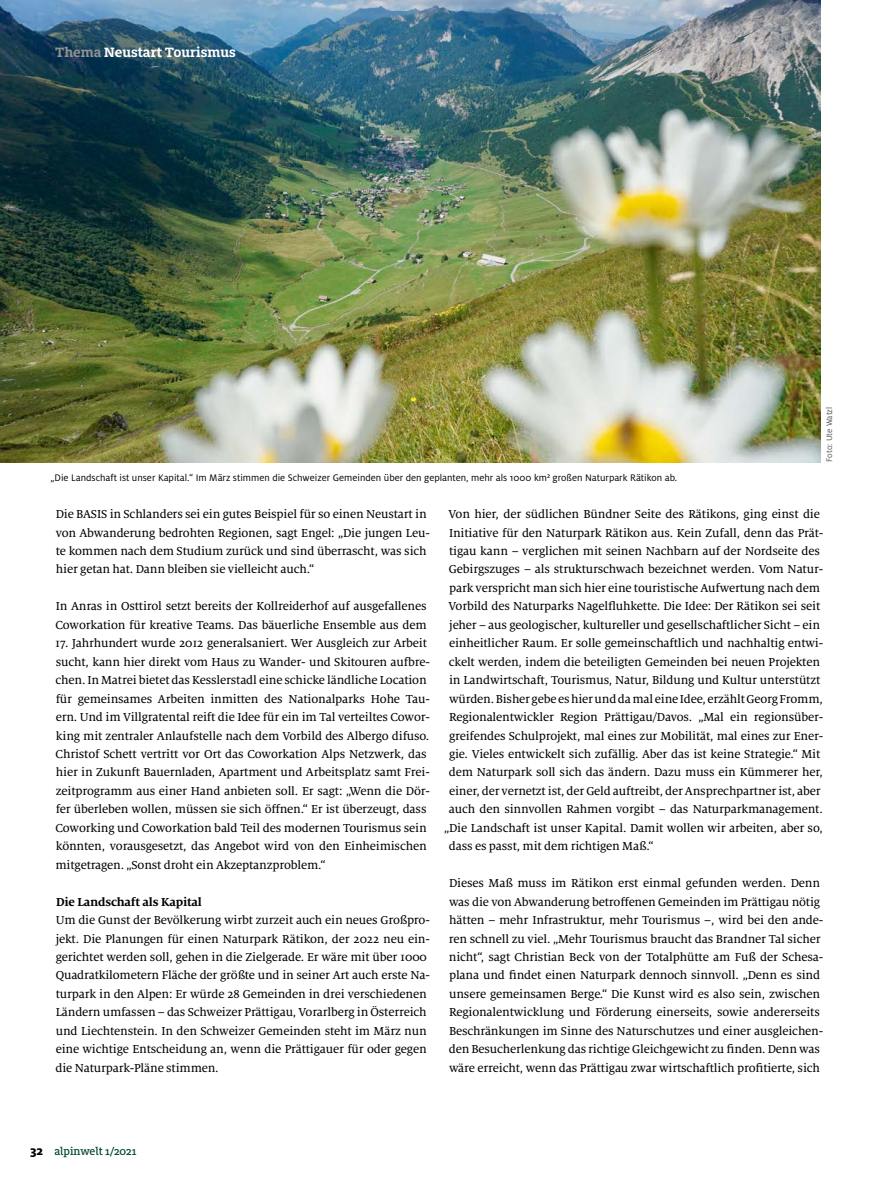
<style>
.page{position:relative;width:893px;height:1191px;background:#fff}
.page>*{position:absolute;margin:0;border:0;box-sizing:border-box;transform-origin:0 0}
.t1{font:700 15px "FF Milo Slab";color:#fff}
.t2{font:12.75px/18.5px "Milo Serif OT Text";letter-spacing:-.015em;color:#000}
.t3{font:700 12.75px "Milo Serif OT";letter-spacing:-.015em;color:#000}
.t4{font:500 12px "FF Milo Slab";color:#00482a}
.t5{font:10.5px "Milo Pro";color:#000}
.t6{font:9px "Milo Pro";color:#565656}
.s1{color:#919292}
.s2{font-family:"Milo Pro";font-weight:800;font-size:13.5px;color:#000}
</style>
<div class="page">
<img style="left:0;top:0;width:821px;height:463px">
<p class="t1" style="left:55px;top:42px;width:182px"><span class="s1">Thema</span> Neustart Tourismus</p>
<p class="t6" style="left:824px;top:462px;width:56px;rotate:-90deg">Foto: Ute Watzl</p>
<p class="t5" style="left:51px;top:472px;width:628px">„Die Landschaft ist unser Kapital.“ Im März stimmen die Schweizer Gemeinden über den geplanten, mehr als 1000 km2 großen Naturpark Rätikon ab.</p>
<p class="t2" style="left:56px;top:505px;width:376px">Die BASIS in Schlanders sei ein gutes Beispiel für so einen Neustart in von Abwanderung bedrohten Regionen, sagt Engel: „Die jungen Leu&shy;te kommen nach dem Studium zurück und sind überrascht, was sich hier getan hat. Dann bleiben sie vielleicht auch.“</p>
<p class="t2" style="left:56px;top:597px;width:373px">In Anras in Osttirol setzt bereits der Kollreiderhof auf ausgefallenes<br>Coworkation für kreative Teams. Das bäuerliche Ensemble aus dem</p>
<p class="t2" style="left:55px;top:634px;width:376px">17. Jahrhundert wurde 2012 generalsaniert. Wer Ausgleich zur Arbeit sucht, kann hier direkt vom Haus zu Wander- und Skitouren aufbre&shy;chen. In Matrei bietet das Kesslerstadl eine schicke ländliche Location für gemeinsames Arbeiten inmitten des Nationalparks Hohe Tau&shy;ern. Und im Villgratental reift die Idee für ein im Tal verteiltes Cowor&shy;king mit zentraler Anlaufstelle nach dem Vorbild des Albergo difuso.<br>Christof Schett vertritt vor Ort das Coworkation Alps Netzwerk, das hier in Zukunft Bauernladen, Apartment und Arbeitsplatz samt Frei&shy;zeitprogramm aus einer Hand anbieten soll. Er sagt: „Wenn die Dör&shy;fer überleben wollen, müssen sie sich öffnen.“ Er ist überzeugt, dass Coworking und Coworkation bald Teil des modernen Tourismus sein könnten, vorausgesetzt, das Angebot wird von den Einheimischen mitgetragen. „Sonst droht ein Akzeptanzproblem.“</p>
<p class="t3" style="left:56px;top:894px;width:147px">Die Landschaft als Kapital</p>
<p class="t2" style="left:56px;top:911px;width:376px">Um die Gunst der Bevölkerung wirbt zurzeit auch ein neues Großpro&shy;jekt. Die Planungen für einen Naturpark Rätikon, der 2022 neu ein&shy;gerichtet werden soll, gehen in die Zielgerade. Er wäre mit über 1000<br>Quadratkilometern Fläche der größte und in seiner Art auch erste Na&shy;turpark in den Alpen: Er würde 28 Gemeinden in drei verschiedenen Ländern umfassen – das Schweizer Prättigau, Vorarlberg in Österreich und Liechtenstein. In den Schweizer Gemeinden steht im März nun eine wichtige Entscheidung an, wenn die Prättigauer für oder gegen die Naturpark-Pläne stimmen.</p>
<p class="t2" style="left:449px;top:505px;width:373px">Von hier, der südlichen Bündner Seite des Rätikons, ging einst die</p>
<p class="t2" style="left:449px;top:523px;width:376px">Initiative für den Naturpark Rätikon aus. Kein Zufall, denn das Prät-</p>
<p class="t2" style="left:449px;top:542px;width:372px">tigau kann – verglichen mit seinen Nachbarn auf der Nordseite des</p>
<p class="t2" style="left:449px;top:560px;width:376px">Gebirgszuges – als strukturschwach bezeichnet werden. Vom Natur-</p>
<p class="t2" style="left:449px;top:579px;width:372px">park verspricht man sich hier eine touristische Aufwertung nach dem</p>
<p class="t2" style="left:449px;top:597px;width:373px">Vorbild des Naturparks Nagelfluhkette. Die Idee: Der Rätikon sei seit</p>
<p class="t2" style="left:449px;top:616px;width:372px">jeher – aus geologischer, kultureller und gesellschaftlicher Sicht – ein</p>
<p class="t2" style="left:449px;top:634px;width:376px">einheitlicher Raum. Er solle gemeinschaftlich und nachhaltig entwi-</p>
<p class="t2" style="left:449px;top:652px;width:373px">ckelt werden, indem die beteiligten Gemeinden bei neuen Projekten</p>
<p class="t2" style="left:449px;top:671px;width:373px">in Landwirtschaft, Tourismus, Natur, Bildung und Kultur unterstützt</p>
<p class="t2" style="left:449px;top:689px;width:375px">würden. Bisher gebe es hier und da mal eine Idee, erzählt Georg Fromm,</p>
<p class="t2" style="left:449px;top:708px;width:376px">Regionalentwickler Region Prättigau/Davos. „Mal ein regionsüber-</p>
<p class="t2" style="left:449px;top:726px;width:376px">greifendes Schulprojekt, mal eines zur Mobilität, mal eines zur Ener-</p>
<p class="t2" style="left:449px;top:745px;width:373px">gie. Vieles entwickelt sich zufällig. Aber das ist keine Strategie.“ Mit</p>
<p class="t2" style="left:449px;top:763px;width:376px">dem Naturpark soll sich das ändern. Dazu muss ein Kümmerer her,</p>
<p class="t2" style="left:449px;top:782px;width:373px">einer, der vernetzt ist, der Geld auftreibt, der Ansprechpartner ist, aber</p>
<p class="t2" style="left:449px;top:800px;width:375px">auch den sinnvollen Rahmen vorgibt – das Naturparkmanagement.</p>
<p class="t2" style="left:444px;top:818px;width:380px">„Die Landschaft ist unser Kapital. Damit wollen wir arbeiten, aber so,</p>
<p class="t2" style="left:449px;top:837px;width:206px">dass es passt, mit dem richtigen Maß.“</p>
<p class="t2" style="left:449px;top:874px;width:376px">Dieses Maß muss im Rätikon erst einmal gefunden werden. Denn was die von Abwanderung betroffenen Gemeinden im Prättigau nötig hätten – mehr Infrastruktur, mehr Tourismus –, wird bei den ande&shy;ren schnell zu viel. „Mehr Tourismus braucht das Brandner Tal sicher nicht“, sagt Christian Beck von der Totalphütte am Fuß der Schesa&shy;plana und findet einen Naturpark dennoch sinnvoll. „Denn es sind unsere gemeinsamen Berge.“ Die Kunst wird es also sein, zwischen Regionalentwicklung und Förderung einerseits, sowie andererseits Beschränkungen im Sinne des Naturschutzes und einer ausgleichen&shy;den Besucherlenkung das richtige Gleichgewicht zu finden. Denn was wäre erreicht, wenn das Prättigau zwar wirtschaftlich profitierte, sich</p>
<p class="t4" style="left:30px;top:1144px;width:108px"><span class="s2">32</span> alpinwelt 1/2021</p>
</div>
